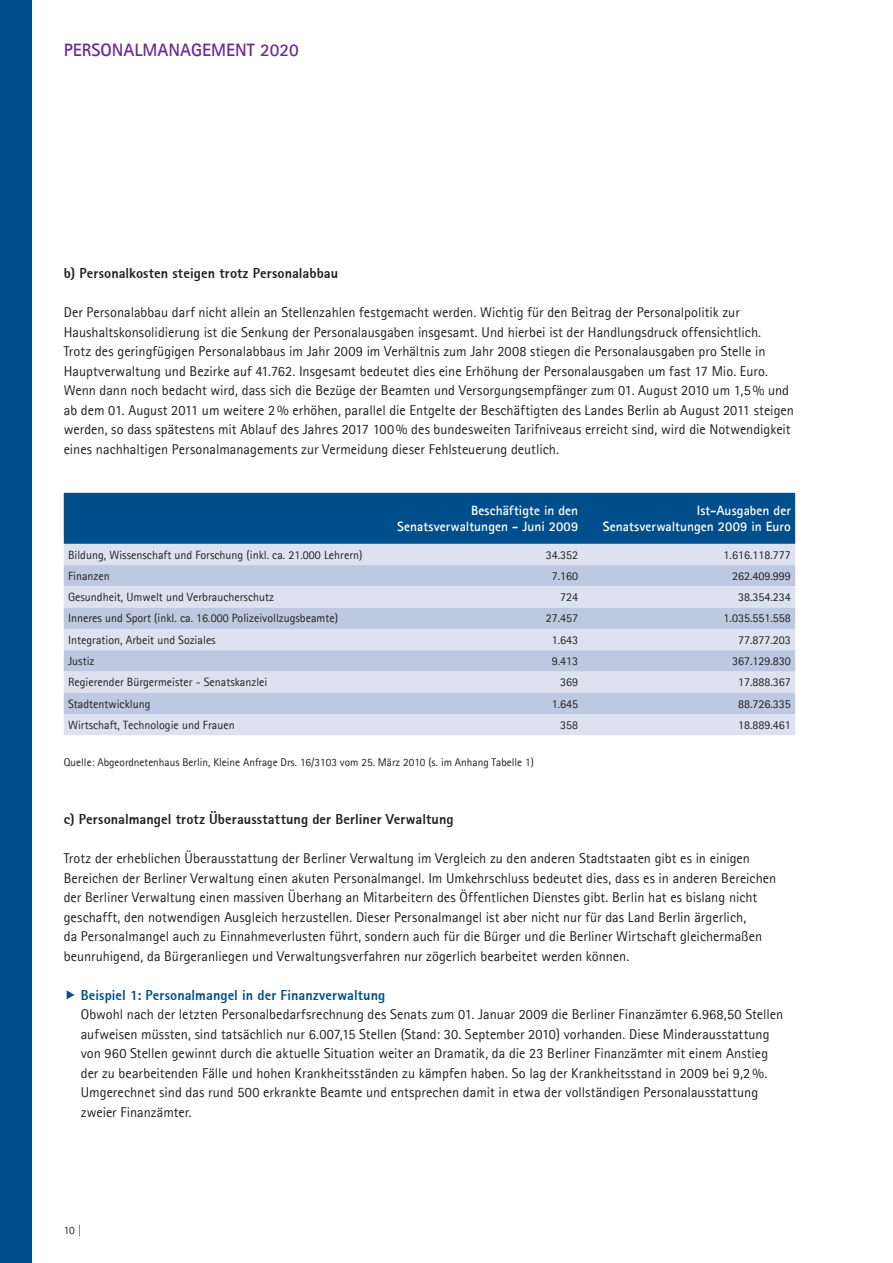
<style>
.page{position:relative;width:893px;height:1263px;background:#fff}
.page>*{position:absolute;margin:0;border:0;box-sizing:border-box;transform-origin:0 0}
.t1{font:700 18px "Agfa Rotis Sans Serif";color:#6e2c91}
.t2{font:14.25px/19.5px "Agfa Rotis Sans Serif";color:#231f20}
.t3{font:800 14.25px "Agfa Rotis Sans Serif";letter-spacing:.005em;color:#231f20}
.t4{font:800 14.25px "Agfa Rotis Sans Serif";letter-spacing:.005em;color:#004f8c}
.t5{font:700 13.5px/16.5px "Agfa Rotis Sans Serif";letter-spacing:.005em;color:#fff;text-align:right}
.t6{font:12px "Agfa Rotis Sans Serif";color:#231f20}
.t7{font:11.25px "Agfa Rotis Sans Serif";color:#231f20}
</style>
<div class="page">
<div style="left:0;top:0;width:32px;height:1263px;background:#004f8c"></div>
<svg style="left:64px;top:493px;width:731px;height:93px;background:#5c8cb5"></svg>
<div style="left:64px;top:586px;width:731px;height:149px;background:#dce2ef"></div>
<svg style="left:64px;top:608px;width:731px;height:106px;background:#c9d3e6"></svg>
<p class="t1" style="left:64px;top:39px;width:236px">Personalmanagement 2020</p>
<p class="t3" style="left:64px;top:264px;width:276px">b) Personalkosten steigen trotz Personalabbau</p>
<p class="t2" style="left:64px;top:302px;width:732px">Der Personalabbau darf nicht allein an Stellenzahlen festgemacht werden. Wichtig für den Beitrag der Personalpolitik zur Haushaltskonsolidierung ist die Senkung der Personalausgaben insgesamt. Und hierbei ist der Handlungsdruck offensichtlich.<br>Trotz des geringfügigen Personalabbaus im Jahr 2009 im Verhältnis zum Jahr 2008 stiegen die Personalausgaben pro Stelle in Hauptverwaltung und Bezirke auf 41.762. Insgesamt bedeutet dies eine Erhöhung der Personalausgaben um fast 17 Mio. Euro.<br>Wenn dann noch bedacht wird, dass sich die Bezüge der Beamten und Versorgungsempfänger zum 01. August 2010 um 1,5% und ab dem 01. August 2011 um weitere 2% erhöhen, parallel die Entgelte der Beschäftigten des Landes Berlin ab August 2011 steigen werden, so dass spätestens mit Ablauf des Jahres 2017 100% des bundesweiten Tarifniveaus erreicht sind, wird die Notwendigkeit eines nachhaltigen Personalmanagements zur Vermeidung dieser Fehlsteuerung deutlich.</p>
<p class="t5" style="left:397px;top:502px;width:183px">Beschäftigte in den<br>Senatsverwaltungen - Juni 2009</p>
<p class="t5" style="left:603px;top:502px;width:190px">Ist-Ausgaben der<br>Senatsverwaltungen 2009 in Euro</p>
<p class="t6" style="left:68px;top:547px;width:296px">Bildung, Wissenschaft und Forschung (inkl. ca. 21.000 Lehrern)</p>
<p class="t6" style="left:546px;top:547px;width:34px">34.352</p>
<p class="t6" style="left:724px;top:547px;width:69px">1.616.118.777</p>
<p class="t6" style="left:68px;top:569px;width:43px">Finanzen</p>
<p class="t6" style="left:552px;top:569px;width:28px">7.160</p>
<p class="t6" style="left:732px;top:569px;width:60px">262.409.999</p>
<p class="t6" style="left:68px;top:590px;width:207px">Gesundheit, Umwelt und Verbraucherschutz</p>
<p class="t6" style="left:560px;top:590px;width:19px">724</p>
<p class="t6" style="left:738px;top:590px;width:54px">38.354.234</p>
<p class="t6" style="left:68px;top:611px;width:272px">Inneres und Sport (inkl. ca. 16.000 Polizeivollzugsbeamte)</p>
<p class="t6" style="left:546px;top:611px;width:34px">27.457</p>
<p class="t6" style="left:724px;top:611px;width:69px">1.035.551.558</p>
<p class="t6" style="left:68px;top:632px;width:149px">Integration, Arbeit und Soziales</p>
<p class="t6" style="left:552px;top:632px;width:28px">1.643</p>
<p class="t6" style="left:738px;top:632px;width:54px">77.877.203</p>
<p class="t6" style="left:68px;top:654px;width:28px">Justiz</p>
<p class="t6" style="left:552px;top:654px;width:28px">9.413</p>
<p class="t6" style="left:732px;top:654px;width:60px">367.129.830</p>
<p class="t6" style="left:68px;top:675px;width:201px">Regierender Bürgermeister - Senatskanzlei</p>
<p class="t6" style="left:560px;top:675px;width:19px">369</p>
<p class="t6" style="left:738px;top:675px;width:54px">17.888.367</p>
<p class="t6" style="left:68px;top:696px;width:84px">Stadtentwicklung</p>
<p class="t6" style="left:552px;top:696px;width:28px">1.645</p>
<p class="t6" style="left:738px;top:696px;width:54px">88.726.335</p>
<p class="t6" style="left:68px;top:717px;width:168px">Wirtschaft, Technologie und Frauen</p>
<p class="t6" style="left:560px;top:717px;width:19px">358</p>
<p class="t6" style="left:738px;top:717px;width:54px">18.889.461</p>
<p class="t7" style="left:64px;top:755px;width:472px">Quelle: Abgeordnetenhaus Berlin, Kleine Anfrage Drs. 16/3103 vom 25. März 2010 (s. im Anhang Tabelle 1)</p>
<p class="t3" style="left:64px;top:810px;width:391px">c) Personalmangel trotz Überausstattung der Berliner Verwaltung</p>
<p class="t2" style="left:64px;top:848px;width:714px">Trotz der erheblichen Überausstattung der Berliner Verwaltung im Vergleich zu den anderen Stadtstaaten gibt es in einigen Bereichen der Berliner Verwaltung einen akuten Personalmangel. Im Umkehrschluss bedeutet dies, dass es in anderen Bereichen der Berliner Verwaltung einen massiven Überhang an Mitarbeitern des Öffentlichen Dienstes gibt. Berlin hat es bislang nicht geschafft, den notwendigen Ausgleich herzustellen. Dieser Personalmangel ist aber nicht nur für das Land Berlin ärgerlich,<br>da Personalmangel auch zu Einnahmeverlusten führt, sondern auch für die Bürger und die Berliner Wirtschaft gleichermaßen beunruhigend, da Bürgeranliegen und Verwaltungsverfahren nur zögerlich bearbeitet werden können.</p>
<p class="t4" style="left:81px;top:986px;width:306px">Beispiel 1: Personalmangel in der Finanzverwaltung</p>
<p class="t2" style="left:81px;top:1004px;width:704px">Obwohl nach der letzten Personalbedarfsrechnung des Senats zum 01. Januar 2009 die Berliner Finanzämter 6.968,50 Stellen aufweisen müssten, sind tatsächlich nur 6.007,15 Stellen (Stand: 30. September 2010) vorhanden. Diese Minderausstattung von 960 Stellen gewinnt durch die aktuelle Situation weiter an Dramatik, da die 23 Berliner Finanzämter mit einem Anstieg der zu bearbeitenden Fälle und hohen Krankheitsständen zu kämpfen haben. So lag der Krankheitsstand in 2009 bei 9,2 %.<br>Umgerechnet sind das rund 500 erkrankte Beamte und entsprechen damit in etwa der vollständigen Personalausstattung zweier Finanzämter.</p>
<p class="t7" style="left:64px;top:1223px;width:19px">10 |</p>
</div>
